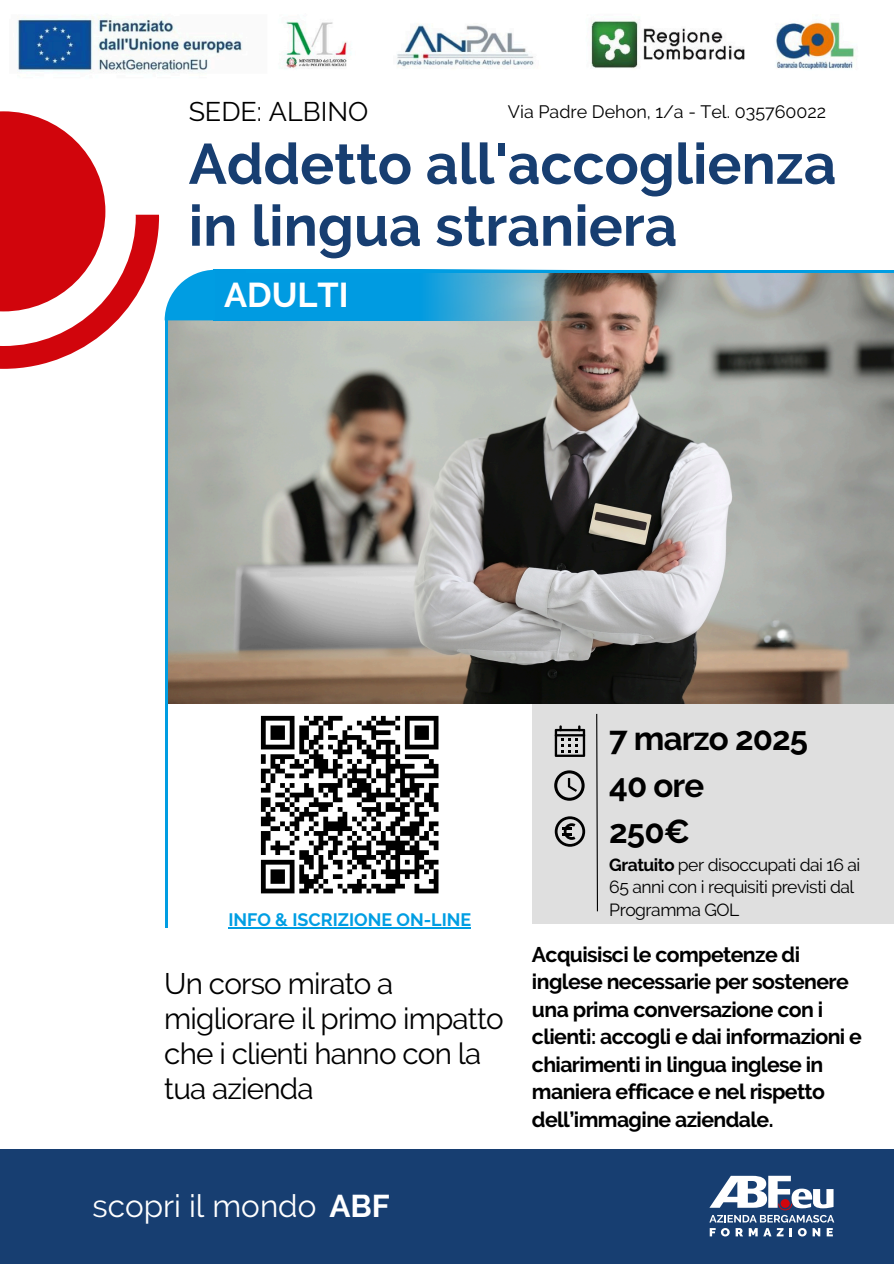
<style>
.page{position:relative;width:894px;height:1264px;background:#fff}
.page>*{position:absolute;margin:0;border:0;box-sizing:border-box;transform-origin:0 0}
.t1{font:700 56.7px/61.8px "Raleway";color:#173e71}
.t2{font:700 34.35px "Raleway";color:#fff}
.t3{font:700 33px "Raleway";letter-spacing:-.03em;color:#000}
.t4{font:31.35px "Raleway";color:#fff}
.t5{font:29.55px/34.8px "Raleway";letter-spacing:-.03em;color:#000}
.t6{font:26.85px "Raleway";color:#000}
.t7{font:700 21.15px/27.5px "Raleway";letter-spacing:-.03em;color:#000}
.t8{font:18px "Raleway";color:#000}
.t9{font:700 17.85px "Raleway";color:#009ee3}
.t10{font:17.55px/22.5px "Raleway";letter-spacing:-.03em;color:#000}
.s1{font-weight:700}
</style>
<div class="page">
<svg style="left:0;top:111px;width:159px;height:258px"></svg>
<div style="left:532px;top:700px;width:361px;height:224px;background:#dfdfdf"></div>
<img style="left:167px;top:272px;width:726px;height:431px">
<img style="left:215px;top:270px;width:368px;height:50px">
<svg style="left:165px;top:270px;width:50px;height:50px"></svg>
<hr style="left:165px;top:320px;width:2px;height:607px;background:#009de2">
<hr style="left:246px;top:270px;width:647px;height:2px;background:#009de2">
<div style="left:0;top:1148px;width:893px;height:115px;background:#173e71"></div>
<svg style="left:709px;top:1175px;width:125px;height:61px"></svg>
<svg style="left:596px;top:713px;width:2px;height:199px"></svg>
<svg style="left:554px;top:725px;width:31px;height:32px"></svg>
<svg style="left:554px;top:770px;width:30px;height:30px"></svg>
<svg style="left:554px;top:816px;width:31px;height:30px"></svg>
<img style="left:17px;top:16px;width:840px;height:57px">
<hr style="left:228px;top:927px;width:243px;height:1px;background:#009ee3">
<svg style="left:260px;top:715px;width:179px;height:179px"></svg>
<p class="t6" style="left:189px;top:95px;width:181px">SEDE: ALBINO</p>
<p class="t1" style="left:189px;top:133px;width:649px">Addetto all'accoglienza in lingua straniera</p>
<p class="t8" style="left:508px;top:101px;width:319px">Via Padre Dehon, 1/a - Tel. 035760022</p>
<h2 class="t2" style="left:224px;top:274px;width:126px">ADULTI</h2>
<p class="t9" style="left:228px;top:909px;width:244px">INFO &amp; ISCRIZIONE ON-LINE</p>
<p class="t5" style="left:164px;top:966px;width:341px">Un corso mirato a migliorare il primo impatto che i clienti hanno con la tua azienda</p>
<h5 class="t4" style="left:93px;top:1187px;width:299px">scopri il mondo <span class="s1">ABF</span></h5>
<p class="t3" style="left:609px;top:719px;width:200px">7 marzo 2025</p>
<p class="t3" style="left:609px;top:766px;width:96px">40 ore</p>
<p class="t3" style="left:609px;top:811px;width:82px">250€</p>
<p class="t10" style="left:609px;top:853px;width:252px"><span class="s1">Gratuito</span> per disoccupati dai 16 ai<br>65 anni con i requisiti previsti dal<br>Programma GOL</p>
<h1 class="t7" style="left:532px;top:940px;width:331px">Acquisisci le competenze di inglese necessarie per sostenere una prima conversazione con i clienti: accogli e dai informazioni e chiarimenti in lingua inglese in maniera efficace e nel rispetto dell’immagine aziendale.</h1>
</div>
